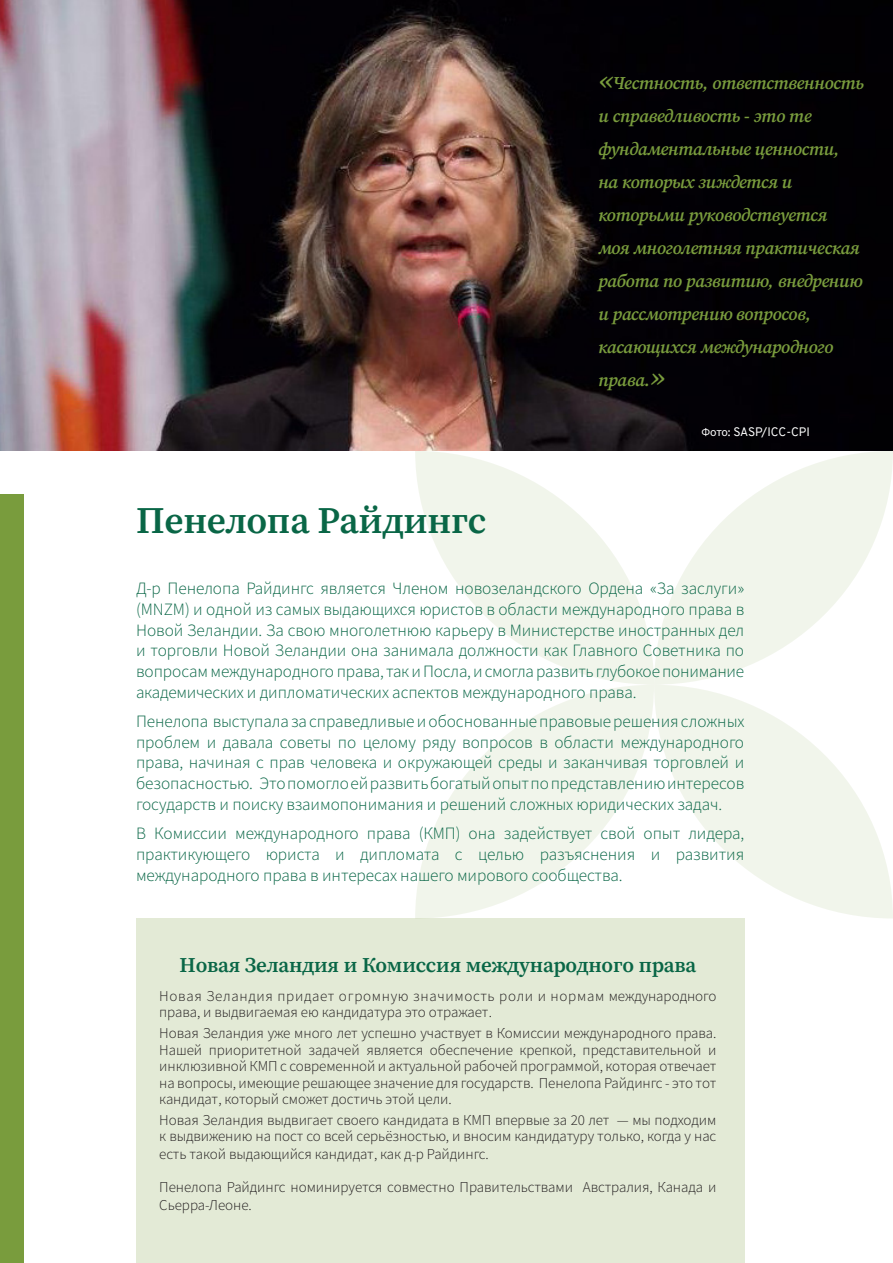
<style>
.page{position:relative;width:893px;height:1263px;background:#fff}
.page>*{position:absolute;margin:0;border:0;box-sizing:border-box;transform-origin:0 0}
.t1{font:37.5px "Source Serif Variable";color:#096646}
.t2{font:21px "Source Serif Variable";color:#096646}
.t3{font:italic 18px/33px "Source Serif Variable";color:#799c3d}
.Paragraph_Style_1{font:17.25px/20.7px "Source Sans Variable";color:#096646;text-align:justify}
.Paragraph_Style_2{font:15px/16.5px "Source Sans Variable";color:#231f20}
.Paragraph_Style_1-2{font:15px/18px "Source Sans Variable";color:#231f20}
.t4{font:12px "Overpass";color:#fff}
.s1{font-size:27px}
.s2{font-family:"Source Sans Variable"}
</style>
<div class="page">
<svg style="left:415px;top:451px;width:478px;height:467px;fill:#f1f5eb"></svg>
<div style="left:136px;top:918px;width:608px;height:345px;background:#e3ead6"></div>
<div style="left:0;top:494px;width:23px;height:769px;background:#799c3d"></div>
<img style="left:0;top:0;width:893px;height:451px">
<p class="t3" style="left:598px;top:66px;width:267px"><span class="s1">«</span>Честность, ответственность и справедливость - это те фундаментальные ценности, на которых зиждется и которыми руководствуется<br>моя многолетняя практическая работа по развитию, внедрению и рассмотрению вопросов, касающихся международного права.<span class="s1">»</span></p>
<p class="t1" style="left:136px;top:496px;width:352px">Пенелопа Райдингс</p>
<p class="t4" style="left:702px;top:423px;width:110px"><span class="s2">Фото</span>: SASP/ICC-CPI</p>
<p class="Paragraph_Style_1" style="left:136px;top:578px;width:610px">Д-р Пенелопа Райдингс является Членом новозеландского Ордена «За заслуги» (MNZM) и одной из самых выдающихся юристов в области международного права в Новой Зеландии. За свою многолетнюю карьеру в Министерстве иностранных дел и торговли Новой Зеландии она занимала должности как Главного Советника по вопросам международного права, так и Посла, и смогла развить глубокое понимание академических и дипломатических аспектов международного права.</p>
<p class="Paragraph_Style_1" style="left:136px;top:711px;width:610px">Пенелопа выступала за справедливые и обоснованные правовые решения сложных проблем и давала советы по целому ряду вопросов в области международного права, начиная с прав человека и окружающей среды и заканчивая торговлей и безопасностью. Это помогло ей развить богатый опыт по представлению интересов государств и поиску взаимопонимания и решений сложных юридических задач.</p>
<p class="Paragraph_Style_1" style="left:136px;top:823px;width:610px;line-height:21.1px">В Комиссии международного права (КМП) она задействует свой опыт лидера, практикующего юриста и дипломата с целью разъяснения и развития международного права в интересах нашего мирового сообщества.</p>
<p class="t2" style="left:180px;top:950px;width:518px">Новая Зеландия и Комиссия международного права</p>
<p class="Paragraph_Style_2" style="left:159px;top:988px;width:559px">Новая Зеландия придает огромную значимость роли и нормам международного права, и выдвигаемая ею кандидатура это отражает.</p>
<p class="Paragraph_Style_2" style="left:159px;top:1025px;width:559px;text-align:justify">Новая Зеландия уже много лет успешно участвует в Комиссии международного права.<br>Нашей приоритетной задачей является обеспечение крепкой, представительной и инклюзивной КМП с современной и актуальной рабочей программой, которая отвечает на вопросы, имеющие решающее значение для государств. Пенелопа Райдингс - это тот кандидат, который сможет достичь этой цели.</p>
<p class="Paragraph_Style_2" style="left:159px;top:1112px;width:559px">Новая Зеландия выдвигает своего кандидата в КМП впервые за 20 лет — мы подходим к выдвижению на пост со всей серьёзностью, и вносим кандидатуру только, когда у нас</p>
<p class="Paragraph_Style_2" style="left:159px;top:1146px;width:331px">есть такой выдающийся кандидат, как д-р Райдингс.</p>
<p class="Paragraph_Style_1-2" style="left:159px;top:1178px;width:559px">Пенелопа Райдингс номинируется совместно Правительствами Австралия, Канада и<br>Сьерра-Леоне.</p>
</div>
